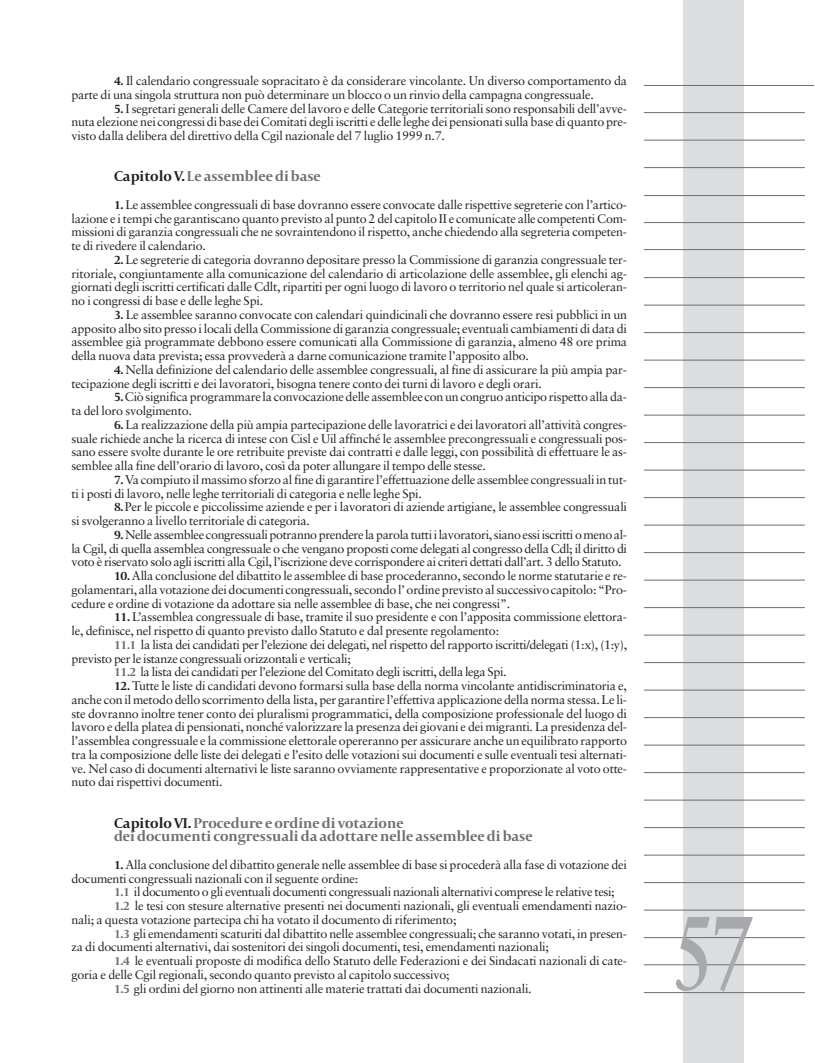
<style>
.page{position:relative;width:815px;height:1063px;background:#fff}
.page>*{position:absolute;margin:0;border:0;box-sizing:border-box;transform-origin:0 0}
.t1{font:700 105px "Sabon";color:#a8a9ad;scale:.75 1}
.t2{font:700 15px/13.8px "Capitolium";color:#6d6e71}
.t3{font:12.5px/13.8px "Sabon";letter-spacing:-.015em;color:#231f20;text-align:justify}
.s1{font-family:"Capitolium";font-weight:700}
.s2{color:#231f20}
.s3{font-family:"Capitolium";font-weight:700;color:#6d6e71}
</style>
<div class="page">
<div style="left:683px;top:0;width:61px;height:1063px;background:#dcdddf"></div>
<hr style="left:644px;top:167px;width:161px;height:1px;background:#6d6e71">
<hr style="left:644px;top:140px;width:161px;height:1px;background:#6d6e71">
<hr style="left:644px;top:112px;width:161px;height:1px;background:#6d6e71">
<hr style="left:644px;top:222px;width:161px;height:1px;background:#6d6e71">
<hr style="left:644px;top:195px;width:161px;height:1px;background:#6d6e71">
<hr style="left:644px;top:249px;width:161px;height:1px;background:#6d6e71">
<hr style="left:644px;top:277px;width:161px;height:1px;background:#6d6e71">
<hr style="left:644px;top:305px;width:161px;height:1px;background:#6d6e71">
<hr style="left:644px;top:332px;width:161px;height:1px;background:#6d6e71">
<hr style="left:644px;top:360px;width:161px;height:1px;background:#6d6e71">
<hr style="left:644px;top:387px;width:161px;height:1px;background:#6d6e71">
<hr style="left:644px;top:415px;width:161px;height:1px;background:#6d6e71">
<hr style="left:644px;top:442px;width:161px;height:1px;background:#6d6e71">
<hr style="left:644px;top:470px;width:161px;height:1px;background:#6d6e71">
<hr style="left:644px;top:497px;width:161px;height:1px;background:#6d6e71">
<hr style="left:644px;top:525px;width:161px;height:1px;background:#6d6e71">
<hr style="left:644px;top:552px;width:161px;height:1px;background:#6d6e71">
<hr style="left:644px;top:580px;width:161px;height:1px;background:#6d6e71">
<hr style="left:644px;top:607px;width:161px;height:1px;background:#6d6e71">
<hr style="left:644px;top:635px;width:161px;height:1px;background:#6d6e71">
<hr style="left:644px;top:662px;width:161px;height:1px;background:#6d6e71">
<hr style="left:644px;top:717px;width:161px;height:1px;background:#6d6e71">
<hr style="left:644px;top:690px;width:161px;height:1px;background:#6d6e71">
<hr style="left:644px;top:745px;width:161px;height:1px;background:#6d6e71">
<hr style="left:644px;top:772px;width:161px;height:1px;background:#6d6e71">
<hr style="left:644px;top:800px;width:161px;height:1px;background:#6d6e71">
<hr style="left:644px;top:827px;width:161px;height:1px;background:#6d6e71">
<hr style="left:644px;top:855px;width:161px;height:1px;background:#6d6e71">
<hr style="left:644px;top:882px;width:161px;height:1px;background:#6d6e71">
<hr style="left:644px;top:910px;width:161px;height:1px;background:#6d6e71">
<hr style="left:644px;top:937px;width:161px;height:1px;background:#6d6e71">
<hr style="left:644px;top:964px;width:161px;height:1px;background:#6d6e71">
<hr style="left:644px;top:992px;width:161px;height:1px;background:#6d6e71">
<hr style="left:644px;top:85px;width:170px;height:1px;background:#6d6e71">
<p class="t3" style="left:72px;top:75px;width:557px;text-indent:43px"><span class="s1">4.</span> Il calendario congressuale sopracitato è da considerare vincolante. Un diverso comportamento da parte di una singola struttura non può determinare un blocco o un rinvio della campagna congressuale.</p>
<p class="t3" style="left:72px;top:102px;width:557px;text-indent:43px"><span class="s1">5.</span> I segretari generali delle Camere del lavoro e delle Categorie territoriali sono responsabili dell’avve&shy;nuta elezione nei congressi di base dei Comitati degli iscritti e delle leghe dei pensionati sulla base di quanto pre&shy;visto dalla delibera del direttivo della Cgil nazionale del 7 luglio 1999 n.7.</p>
<p class="t2" style="left:114px;top:171px;width:208px"><span class="s2">Capitolo V.</span> Le assemblee di base</p>
<p class="t3" style="left:72px;top:199px;width:557px;text-indent:43px"><span class="s1">1.</span> Le assemblee congressuali di base dovranno essere convocate dalle rispettive segreterie con l’artico&shy;lazione e i tempi che garantiscano quanto previsto al punto 2 del capitolo II e comunicate alle competenti Com&shy;missioni di garanzia congressuali che ne sovraintendono il rispetto, anche chiedendo alla segreteria competen&shy;te di rivedere il calendario.</p>
<p class="t3" style="left:72px;top:254px;width:557px;text-indent:43px"><span class="s1">2.</span> Le segreterie di categoria dovranno depositare presso la Commissione di garanzia congressuale ter&shy;ritoriale, congiuntamente alla comunicazione del calendario di articolazione delle assemblee, gli elenchi ag&shy;giornati degli iscritti certificati dalle Cdlt, ripartiti per ogni luogo di lavoro o territorio nel quale si articoleran&shy;no i congressi di base e delle leghe Spi.</p>
<p class="t3" style="left:72px;top:309px;width:557px;text-indent:43px"><span class="s1">3.</span> Le assemblee saranno convocate con calendari quindicinali che dovranno essere resi pubblici in un apposito albo sito presso i locali della Commissione di garanzia congressuale; eventuali cambiamenti di data di assemblee già programmate debbono essere comunicati alla Commissione di garanzia, almeno 48 ore prima della nuova data prevista; essa provvederà a darne comunicazione tramite l’apposito albo.</p>
<p class="t3" style="left:72px;top:364px;width:557px;text-indent:43px"><span class="s1">4.</span> Nella definizione del calendario delle assemblee congressuali, al fine di assicurare la più ampia par&shy;tecipazione degli iscritti e dei lavoratori, bisogna tenere conto dei turni di lavoro e degli orari.</p>
<p class="t3" style="left:72px;top:391px;width:557px;text-indent:43px"><span class="s1">5.</span>Ciò significa programmare la convocazione delle assemblee con un congruo anticipo rispetto alla da&shy;ta del loro svolgimento.</p>
<p class="t3" style="left:72px;top:419px;width:557px;text-indent:43px"><span class="s1">6.</span> La realizzazione della più ampia partecipazione delle lavoratrici e dei lavoratori all’attività congres&shy;suale richiede anche la ricerca di intese con Cisl e Uil affinché le assemblee precongressuali e congressuali pos&shy;sano essere svolte durante le ore retribuite previste dai contratti e dalle leggi, con possibilità di effettuare le as&shy;semblee alla fine dell’orario di lavoro, così da poter allungare il tempo delle stesse.</p>
<p class="t3" style="left:72px;top:474px;width:557px;text-indent:43px"><span class="s1">7.</span>Va compiuto il massimo sforzo al fine di garantire l’effettuazione delle assemblee congressuali in tut&shy;ti i posti di lavoro, nelle leghe territoriali di categoria e nelle leghe Spi.</p>
<p class="t3" style="left:72px;top:501px;width:557px;text-indent:43px"><span class="s1">8.</span>Per le piccole e piccolissime aziende e per i lavoratori di aziende artigiane, le assemblee congressuali si svolgeranno a livello territoriale di categoria.</p>
<p class="t3" style="left:72px;top:529px;width:557px;text-indent:43px"><span class="s1">9.</span>Nelle assemblee congressuali potranno prendere la parola tutti i lavoratori, siano essi iscritti o meno al&shy;la Cgil, di quella assemblea congressuale o che vengano proposti come delegati al congresso della Cdl; il diritto di voto è riservato solo agli iscritti alla Cgil, l’iscrizione deve corrispondere ai criteri dettati dall’art. 3 dello Statuto.</p>
<p class="t3" style="left:72px;top:570px;width:557px;text-indent:43px"><span class="s1">10.</span> Alla conclusione del dibattito le assemblee di base procederanno, secondo le norme statutarie e re&shy;golamentari, alla votazione dei documenti congressuali, secondo l’ ordine previsto al successivo capitolo: “Pro&shy;cedure e ordine di votazione da adottare sia nelle assemblee di base, che nei congressi”.</p>
<p class="t3" style="left:72px;top:611px;width:557px;text-indent:43px"><span class="s1">11.</span> L’assemblea congressuale di base, tramite il suo presidente e con l’apposita commissione elettora&shy;le, definisce, nel rispetto di quanto previsto dallo Statuto e dal presente regolamento:</p>
<p class="t3" style="left:114px;top:639px;width:515px"><span class="s3">11.1</span> la lista dei candidati per l’elezione dei delegati, nel rispetto del rapporto iscritti/delegati (1:x), (1:y),</p>
<p class="t3" style="left:72px;top:652px;width:281px">previsto per le istanze congressuali orizzontali e verticali;</p>
<p class="t3" style="left:114px;top:666px;width:394px"><span class="s3">11.2</span> la lista dei candidati per l’elezione del Comitato degli iscritti, della lega Spi.</p>
<p class="t3" style="left:72px;top:680px;width:557px;text-indent:43px"><span class="s1">12.</span> Tutte le liste di candidati devono formarsi sulla base della norma vincolante antidiscriminatoria e, anche con il metodo dello scorrimento della lista, per garantire l’effettiva applicazione della norma stessa. Le li&shy;ste dovranno inoltre tener conto dei pluralismi programmatici, della composizione professionale del luogo di lavoro e della platea di pensionati, nonché valorizzare la presenza dei giovani e dei migranti. La presidenza del&shy;l’assemblea congressuale e la commissione elettorale opereranno per assicurare anche un equilibrato rapporto tra la composizione delle liste dei delegati e l’esito delle votazioni sui documenti e sulle eventuali tesi alternati&shy;ve. Nel caso di documenti alternativi le liste saranno ovviamente rappresentative e proporzionate al voto otte&shy;nuto dai rispettivi documenti.</p>
<p class="t2" style="left:114px;top:817px;width:420px"><span class="s2">Capitolo VI.</span> Procedure e ordine di votazione<br>dei documenti congressuali da adottare nelle assemblee di base</p>
<p class="t3" style="left:72px;top:859px;width:557px;text-indent:43px"><span class="s1">1.</span> Alla conclusione del dibattito generale nelle assemblee di base si procederà alla fase di votazione dei documenti congressuali nazionali con il seguente ordine:</p>
<p class="t3" style="left:114px;top:886px;width:502px"><span class="s3">1.1</span> il documento o gli eventuali documenti congressuali nazionali alternativi comprese le relative tesi;</p>
<p class="t3" style="left:114px;top:900px;width:515px"><span class="s3">1.2</span> le tesi con stesure alternative presenti nei documenti nazionali, gli eventuali emendamenti nazio-</p>
<p class="t3" style="left:72px;top:914px;width:386px">nali; a questa votazione partecipa chi ha votato il documento di riferimento;</p>
<p class="t3" style="left:114px;top:927px;width:515px"><span class="s3">1.3</span> gli emendamenti scaturiti dal dibattito nelle assemblee congressuali; che saranno votati, in presen-</p>
<p class="t3" style="left:72px;top:941px;width:479px">za di documenti alternativi, dai sostenitori dei singoli documenti, tesi, emendamenti nazionali;</p>
<p class="t3" style="left:114px;top:955px;width:515px"><span class="s3">1.4</span> le eventuali proposte di modifica dello Statuto delle Federazioni e dei Sindacati nazionali di cate-</p>
<p class="t3" style="left:72px;top:969px;width:380px">goria e delle Cgil regionali, secondo quanto previsto al capitolo successivo;</p>
<p class="t3" style="left:114px;top:982px;width:419px"><span class="s3">1.5</span> gli ordini del giorno non attinenti alle materie trattati dai documenti nazionali.</p>
<h1 class="t1" style="left:672px;top:909px;width:110px">57</h1>
</div>
